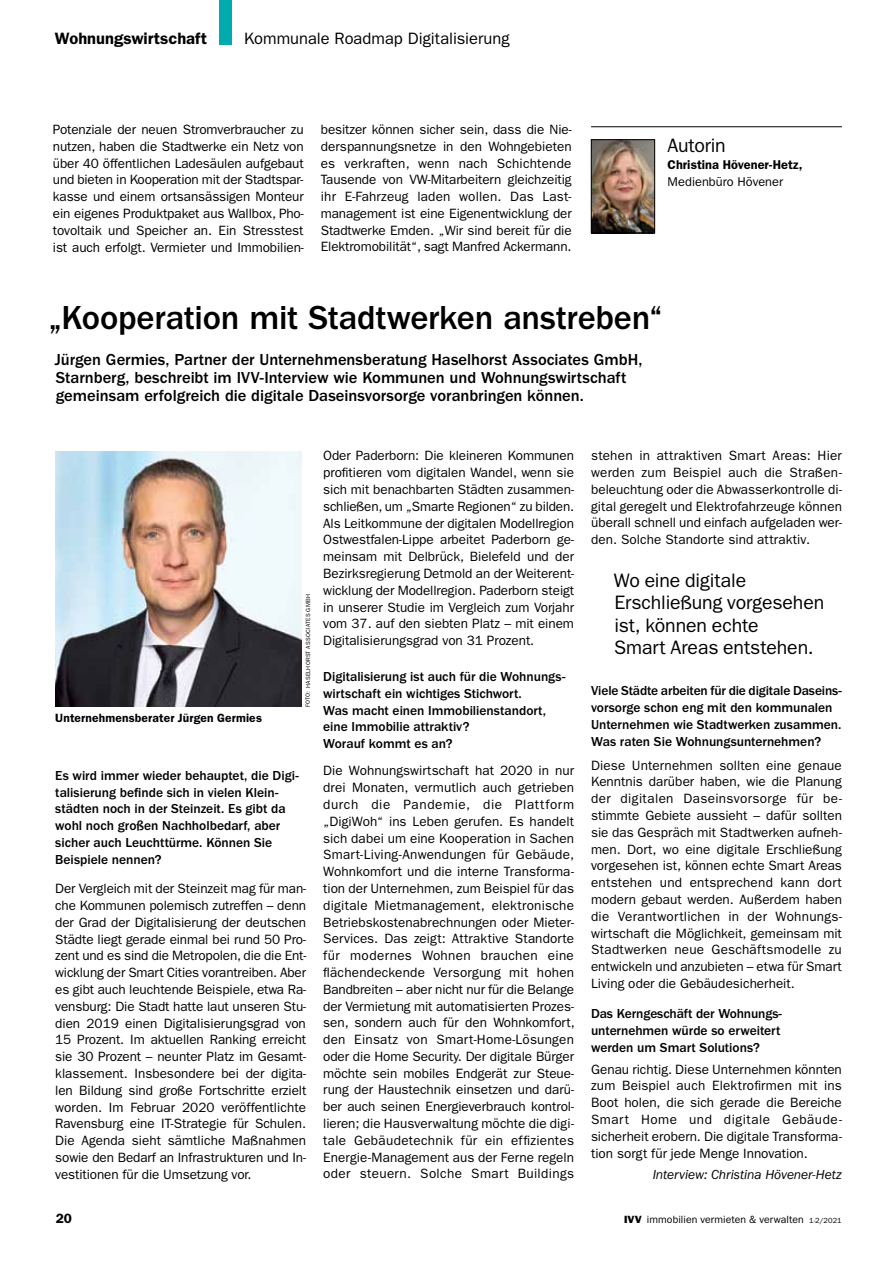
<style>
.page{position:relative;width:893px;height:1263px;background:#fff}
.page>*{position:absolute;margin:0;border:0;box-sizing:border-box;transform-origin:0 0}
.t1{font:500 34.5px "ITC Franklin Gothic Std";letter-spacing:-.01em;color:#000}
.t2{font:19.5px/22.5px "ITC Franklin Gothic Std";letter-spacing:-.005em;color:#000}
.t3{font:500 16.5px/18px "ITC Franklin Gothic Std";color:#000}
.t4{font:16.5px "ITC Franklin Gothic Std";color:#000}
.t5{font:600 16.5px "ITC Franklin Gothic Std";color:#000}
.t6{font:13.5px/16.8px "ITC Franklin Gothic Std";letter-spacing:-.005em;color:#000;text-align:justify}
.t7{font:500 13.5px/16.8px "ITC Franklin Gothic Std";color:#000}
.t8{font:italic 13.5px "ITC Franklin Gothic Std";letter-spacing:-.005em;color:#000}
.t9{font:600 13.5px "ITC Franklin Gothic Std";color:#000}
.t10{font:600 12.75px "ITC Franklin Gothic Std";letter-spacing:.005em;color:#000}
.t11{font:12.75px "ITC Franklin Gothic Std";color:#000}
.t12{font:600 12px "ITC Franklin Gothic Std";letter-spacing:.015em;color:#000}
.t13{font:10.5px "ITC Franklin Gothic Std";letter-spacing:.005em;color:#000}
.t14{font:6px "ITC Franklin Gothic Std";letter-spacing:.035em;color:#000}
.s1{font-family:"ITC Franklin Gothic Std Hvy"}
.s2{font-size:7.5px}
</style>
<div class="page">
<img style="left:55px;top:452px;width:247px;height:255px">
<hr style="left:591px;top:126px;width:251px;height:1px;background:#000">
<img style="left:593px;top:141px;width:60px;height:90px">
<div style="left:591px;top:139px;width:64px;height:94px;border:1px solid #000"></div>
<p class="t5" style="left:55px;top:29px;width:154px">Wohnungswirtschaft</p>
<p class="t4" style="left:244px;top:29px;width:267px">Kommunale Roadmap Digitalisierung</p>
<p class="t6" style="left:53px;top:121px;width:252px">Potenziale der neuen Stromverbraucher zu nutzen, haben die Stadtwerke ein Netz von über 40 öffentlichen Ladesäulen aufgebaut und bieten in Kooperation mit der Stadtspar&shy;kasse und einem ortsansässigen Monteur ein eigenes Produktpaket aus Wallbox, Pho&shy;tovoltaik und Speicher an. Ein Stresstest ist auch erfolgt. Vermieter und Immobilien-</p>
<p class="t6" style="left:321px;top:121px;width:252px">besitzer können sicher sein, dass die Nie&shy;derspannungsnetze in den Wohngebieten es verkraften, wenn nach Schichtende Tausende von VW-Mitarbeitern gleichzeitig ihr E-Fahrzeug laden wollen. Das Last&shy;management ist eine Eigenentwicklung der Stadtwerke Emden. „Wir sind bereit für die Elektromobilität“, sagt Manfred Ackermann.</p>
<h2 class="t2" style="left:668px;top:135px;width:60px">Autorin</h2>
<p class="t10" style="left:668px;top:157px;width:136px">Christina Hövener-Hetz,</p>
<p class="t11" style="left:668px;top:174px;width:117px">Medienbüro Hövener</p>
<h1 class="t1" style="left:49px;top:298px;width:615px">„Kooperation mit Stadtwerken anstreben“</h1>
<p class="t3" style="left:55px;top:350px;width:589px">Jürgen Germies, Partner der Unternehmensberatung Haselhorst Associates GmbH,<br>Starnberg, beschreibt im IVV-Interview wie Kommunen und Wohnungswirtschaft gemeinsam erfolgreich die digitale Daseinsvorsorge voranbringen können.</p>
<p class="t12" style="left:55px;top:711px;width:208px">Unternehmensberater Jürgen Germies</p>
<p class="t14" style="left:305px;top:707px;width:114px;rotate:-90deg">FOTO: Haselhorst Associates GmbH</p>
<p class="t7" style="left:55px;top:767px;width:245px">Es wird immer wieder behauptet, die Digi&shy;talisierung befinde sich in vielen Klein&shy;städten noch in der Steinzeit. Es gibt da wohl noch großen Nachholbedarf, aber sicher auch Leuchttürme. Können Sie Beispiele nennen?</p>
<p class="t6" style="left:55px;top:880px;width:253px">Der Vergleich mit der Steinzeit mag für man&shy;che Kommunen polemisch zutreffen – denn der Grad der Digitalisierung der deutschen Städte liegt gerade einmal bei rund 50 Pro&shy;zent und es sind die Metropolen, die die Ent&shy;wicklung der Smart Cities vorantreiben. Aber es gibt auch leuchtende Beispiele, etwa Ra&shy;vensburg: Die Stadt hatte laut unseren Stu&shy;dien 2019 einen Digitalisierungsgrad von 15 Prozent. Im aktuellen Ranking erreicht sie 30 Prozent – neunter Platz im Gesamt&shy;klassement. Insbesondere bei der digita&shy;len Bildung sind große Fortschritte erzielt worden. Im Februar 2020 veröffentlichte Ravensburg eine IT-Strategie für Schulen.<br>Die Agenda sieht sämtliche Maßnahmen sowie den Bedarf an Infrastrukturen und In&shy;vestitionen für die Umsetzung vor.</p>
<p class="t9" style="left:56px;top:1211px;width:18px">20</p>
<p class="t6" style="left:323px;top:447px;width:253px">Oder Paderborn: Die kleineren Kommunen profitieren vom digitalen Wandel, wenn sie sich mit benachbarten Städten zusammen&shy;schließen, um „Smarte Regionen“ zu bilden.<br>Als Leitkommune der digitalen Modellregion Ostwestfalen-Lippe arbeitet Paderborn ge&shy;meinsam mit Delbrück, Bielefeld und der Bezirksregierung Detmold an der Weiterent&shy;wicklung der Modellregion. Paderborn steigt in unserer Studie im Vergleich zum Vorjahr vom 37. auf den siebten Platz – mit einem Digitalisierungsgrad von 31 Prozent.</p>
<p class="t7" style="left:323px;top:668px;width:244px">Digitalisierung ist auch für die Wohnungs&shy;wirtschaft ein wichtiges Stichwort.<br>Was macht einen Immobilienstandort, eine Immobilie attraktiv?<br>Worauf kommt es an?</p>
<p class="t6" style="left:323px;top:762px;width:253px">Die Wohnungswirtschaft hat 2020 in nur drei Monaten, vermutlich auch getrieben durch die Pandemie, die Plattform „DigiWoh“ ins Leben gerufen. Es handelt sich dabei um eine Kooperation in Sachen Smart-Living-Anwendungen für Gebäude, Wohnkomfort und die interne Transforma&shy;tion der Unternehmen, zum Beispiel für das digitale Mietmanagement, elektronische Betriebskostenabrechnungen oder Mieter-Services. Das zeigt: Attraktive Standorte für modernes Wohnen brauchen eine flächendeckende Versorgung mit hohen Bandbreiten – aber nicht nur für die Belange der Vermietung mit automatisierten Prozes&shy;sen, sondern auch für den Wohnkomfort, den Einsatz von Smart-Home-Lösungen oder die Home Security. Der digitale Bürger möchte sein mobiles Endgerät zur Steue&shy;rung der Haustechnik einsetzen und darü&shy;ber auch seinen Energieverbrauch kontrol&shy;lieren; die Hausverwaltung möchte die digi&shy;tale Gebäudetechnik für ein effizientes Energie-Management aus der Ferne regeln oder steuern. Solche Smart Buildings</p>
<p class="t6" style="left:591px;top:447px;width:252px">stehen in attraktiven Smart Areas: Hier werden zum Beispiel auch die Straßen&shy;beleuchtung oder die Abwasserkontrolle di&shy;gital geregelt und Elektrofahrzeuge können überall schnell und einfach aufgeladen wer&shy;den. Solche Standorte sind attraktiv.</p>
<h2 class="t2" style="left:614px;top:569px;width:212px">Wo eine digitale<br>Erschließung vorgesehen ist, können echte<br>Smart Areas entstehen.</h2>
<p class="t7" style="left:591px;top:683px;width:252px">Viele Städte arbeiten für die digitale Daseins&shy;vorsorge schon eng mit den kommunalen Unternehmen wie Stadtwerken zusammen.<br>Was raten Sie Wohnungsunternehmen?</p>
<p class="t6" style="left:591px;top:757px;width:252px">Diese Unternehmen sollten eine genaue Kenntnis darüber haben, wie die Planung der digitalen Daseinsvorsorge für be&shy;stimmte Gebiete aussieht – dafür sollten sie das Gespräch mit Stadtwerken aufneh&shy;men. Dort, wo eine digitale Erschließung vorgesehen ist, können echte Smart Areas entstehen und entsprechend kann dort modern gebaut werden. Außerdem haben die Verantwortlichen in der Wohnungs&shy;wirtschaft die Möglichkeit, gemeinsam mit Stadtwerken neue Geschäftsmodelle zu entwickeln und anzubieten – etwa für Smart Living oder die Gebäudesicherheit.</p>
<p class="t7" style="left:591px;top:1005px;width:192px;text-align:justify">Das Kerngeschäft der Wohnungs&shy;unternehmen würde so erweitert werden um Smart Solutions?</p>
<p class="t6" style="left:591px;top:1061px;width:252px">Genau richtig. Diese Unternehmen könnten zum Beispiel auch Elektrofirmen mit ins Boot holen, die sich gerade die Bereiche Smart Home und digitale Gebäude&shy;sicherheit erobern. Die digitale Transforma&shy;tion sorgt für jede Menge Innovation.</p>
<p class="t8" style="left:653px;top:1166px;width:191px">Interview: Christina Hövener-Hetz</p>
<p class="t13" style="left:624px;top:1214px;width:219px"><span class="s1">IVV</span> immobilien vermieten &amp; verwalten <span class="s2">1-2/2021</span></p>
</div>
